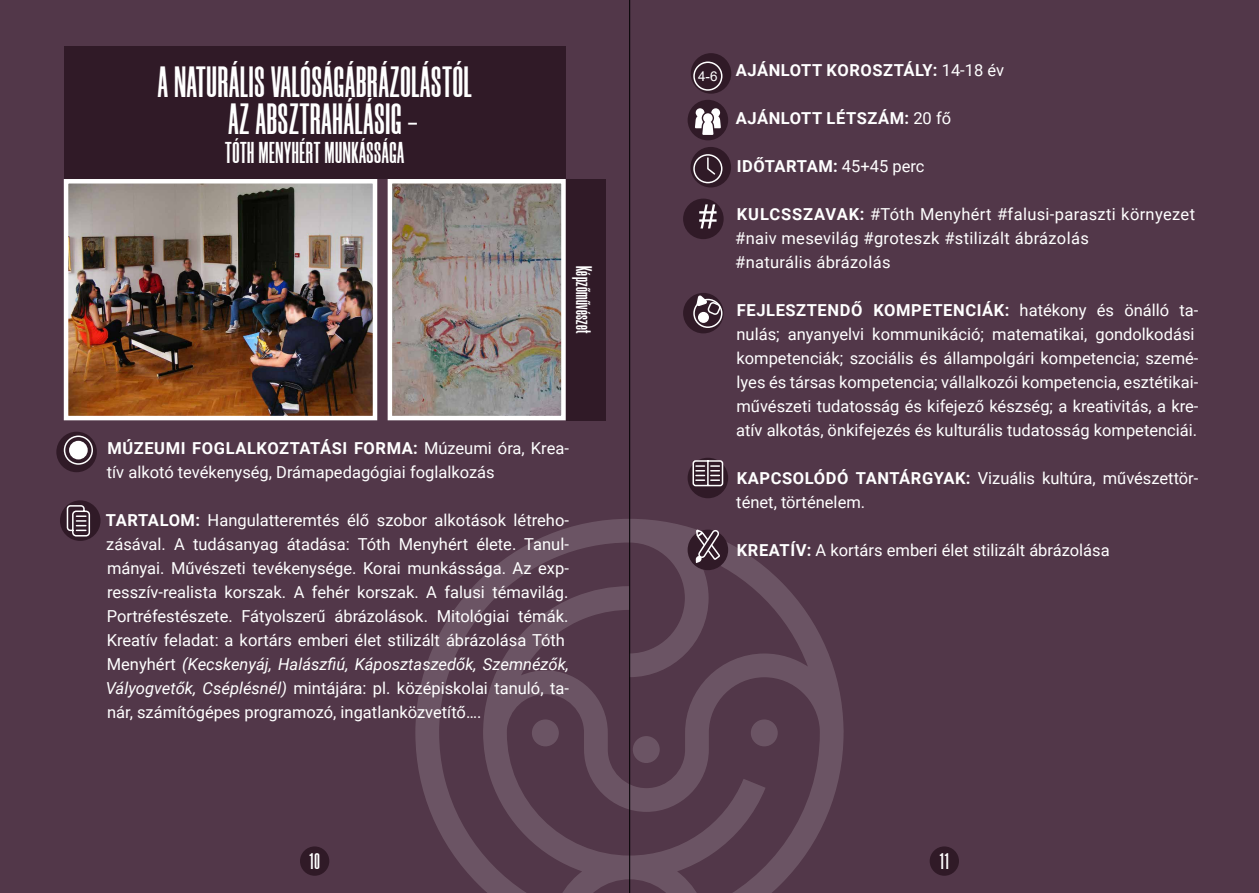
<style>
.page{position:relative;width:1259px;height:893px;background:#523749}
.page>*{position:absolute;margin:0;border:0;box-sizing:border-box;transform-origin:0 0}
.t1{font:700 43.5px/37.5px "Morganite";letter-spacing:.02em;color:#fff;text-align:center}
.t2{font:700 30px "Morganite";letter-spacing:.02em;color:#fff}
.t3{font:700 22.5px "Morganite";letter-spacing:.02em;color:#fff}
.t4{font:16.5px/24px "Roboto";color:#fff}
.t5{font:16.5px/24px "Roboto";letter-spacing:.02em;color:#fff}
.t6{font:700 16.5px "Roboto";letter-spacing:.035em;color:#fff}
.t7{font:13.5px "Arial";color:#fff}
.s1{font-size:30px}
.s2{font-weight:700}
.s3{font-style:italic}
.s4{font-weight:400}
</style>
<div class="page">
<svg style="left:415px;top:519px;width:428px;height:374px"></svg>
<div style="left:64px;top:47px;width:501px;height:132px;background:#301a27"></div>
<div style="left:566px;top:179px;width:39px;height:241px;background:#301a27"></div>
<img style="left:69px;top:184px;width:303px;height:231px">
<div style="left:64px;top:179px;width:313px;height:241px;border:4px solid #fff"></div>
<img style="left:393px;top:184px;width:168px;height:231px">
<div style="left:388px;top:179px;width:178px;height:241px;border:4px solid #fff"></div>
<div style="left:687px;top:458px;width:41px;height:40px;background:#301a27;border-radius:50%"></div>
<div style="left:56px;top:432px;width:41px;height:40px;background:#301a27;border-radius:50%"></div>
<div style="left:60px;top:500px;width:40px;height:41px;background:#301a27;border-radius:50%"></div>
<div style="left:64px;top:435px;width:29px;height:30px;border:2px solid #fff;border-radius:50%"></div>
<div style="left:69px;top:441px;width:19px;height:18px;background:#fff;border-radius:50%"></div>
<svg style="left:66px;top:504px;width:25px;height:33px"></svg>
<div style="left:687px;top:530px;width:41px;height:40px;background:#301a27;border-radius:50%"></div>
<div style="left:683px;top:293px;width:40px;height:40px;background:#301a27;border-radius:50%"></div>
<div style="left:683px;top:199px;width:40px;height:40px;background:#301a27;border-radius:50%"></div>
<div style="left:690px;top:147px;width:41px;height:40px;background:#301a27;border-radius:50%"></div>
<div style="left:687px;top:100px;width:41px;height:40px;background:#301a27;border-radius:50%"></div>
<div style="left:691px;top:53px;width:40px;height:41px;background:#301a27;border-radius:50%"></div>
<svg style="left:692px;top:153px;width:31px;height:31px"></svg>
<div style="left:693px;top:62px;width:29px;height:29px;border:2px solid #fff;border-radius:50%"></div>
<svg style="left:695px;top:108px;width:26px;height:27px"></svg>
<svg style="left:699px;top:204px;width:17px;height:24px"></svg>
<div style="left:693px;top:299px;width:29px;height:29px;border:2px solid #fff;border-radius:50%"></div>
<div style="left:698px;top:312px;width:11px;height:11px;background:#fff;border-radius:50%"></div>
<svg style="left:696px;top:295px;width:25px;height:21px"></svg>
<svg style="left:695px;top:528px;width:26px;height:35px"></svg>
<svg style="left:692px;top:459px;width:32px;height:28px"></svg>
<div style="left:300px;top:846px;width:29px;height:30px;background:#301a27;border-radius:50%"></div>
<div style="left:929px;top:846px;width:30px;height:30px;background:#301a27;border-radius:50%"></div>
<hr style="left:629px;top:0;width:1px;height:893px;background:#000">
<h1 class="t1" style="left:158px;top:63px;width:315px">A NATURÁLIS VALÓSÁGÁBRÁZOLÁSTÓL<br>AZ ABSZTRAHÁLÁSIG <span class="s1">–</span></h1>
<h2 class="t2" style="left:225px;top:137px;width:180px">TÓTH MENYHÉRT MUNKÁSSÁGA</h2>
<h3 class="t3" style="left:595px;top:266px;width:70px;rotate:90deg">Képzőművészet</h3>
<p class="t4" style="left:107px;top:436px;width:464px"><span class="s2">MÚZEUMI FOGLALKOZTATÁSI FORMA:</span> Múzeumi óra, Krea&shy;tív alkotó tevékenység, Drámapedagógiai foglalkozás</p>
<p class="t4" style="left:106px;top:508px;width:465px"><span class="s2">TARTALOM:</span> Hangulatteremtés élő szobor alkotások létreho&shy;zásával. A tudásanyag átadása: Tóth Menyhért élete. Tanul&shy;mányai. Művészeti tevékenysége. Korai munkássága. Az exp&shy;resszív-realista korszak. A fehér korszak. A falusi témavilág.<br>Portréfestészete. Fátyolszerű ábrázolások. Mitológiai témák.<br>Kreatív feladat: a kortárs emberi élet stilizált ábrázolása Tóth Menyhért <span class="s3">(Kecskenyáj, Halászfiú, Káposztaszedők, Szemnézők, Vályogvetők, Cséplésnél)</span> mintájára: pl. középiskolai tanuló, ta&shy;nár, számítógépes programozó, ingatlanközvetítő….</p>
<p class="t7" style="left:698px;top:67px;width:21px">4-6</p>
<p class="t6" style="left:735px;top:59px;width:270px">AJÁNLOTT KOROSZTÁLY: <span class="s4">14-18 év</span></p>
<p class="t6" style="left:735px;top:107px;width:217px">AJÁNLOTT LÉTSZÁM: <span class="s4">20 fő</span></p>
<p class="t6" style="left:736px;top:155px;width:189px">IDŐTARTAM: <span class="s4">45+45 perc</span></p>
<p class="t5" style="left:735px;top:202px;width:461px"><span class="s2">KULCSSZAVAK:</span> #Tóth Menyhért #falusi-paraszti környezet #naiv mesevilág #groteszk #stilizált ábrázolás<br>#naturális ábrázolás</p>
<p class="t4" style="left:736px;top:298px;width:464px"><span class="s2">FEJLESZTENDŐ KOMPETENCIÁK:</span> hatékony és önálló ta&shy;nulás; anyanyelvi kommunikáció; matematikai, gondolkodási kompetenciák; szociális és állampolgári kompetencia; szemé&shy;lyes és társas kompetencia; vállalkozói kompetencia, esztétikai&shy;művészeti tudatosság és kifejező készség; a kreativitás, a kre&shy;atív alkotás, önkifejezés és kulturális tudatosság kompetenciái.</p>
<p class="t4" style="left:736px;top:466px;width:463px"><span class="s2">KAPCSOLÓDÓ TANTÁRGYAK:</span> Vizuális kultúra, művészettör&shy;ténet, történelem.</p>
<p class="t4" style="left:737px;top:538px;width:374px"><span class="s2">KREATÍV:</span> A kortárs emberi élet stilizált ábrázolása</p>
<h3 class="t3" style="left:309px;top:850px;width:12px">10</h3>
<h3 class="t3" style="left:940px;top:850px;width:10px">11</h3>
</div>
